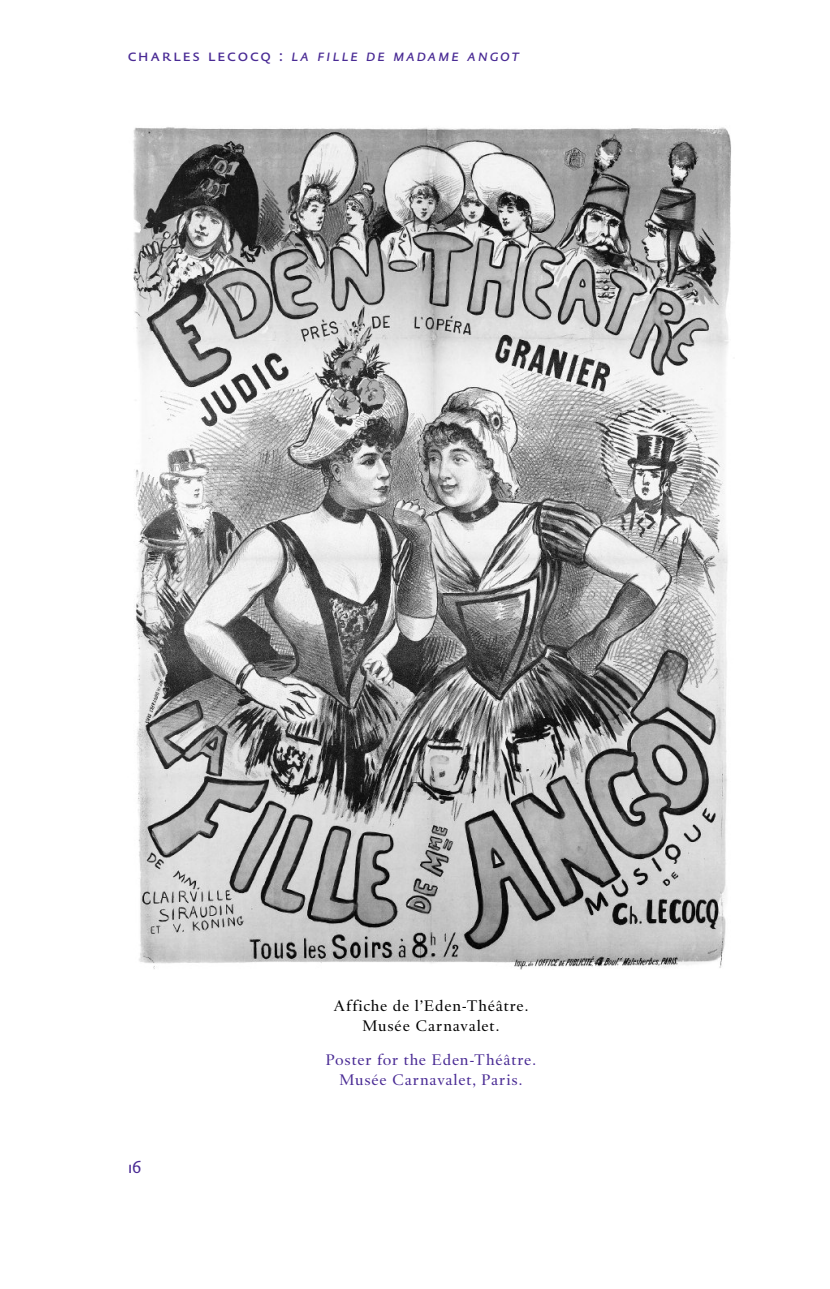
<style>
.page{position:relative;width:830px;height:1289px;background:#fff}
.page>*{position:absolute;margin:0;border:0;box-sizing:border-box;transform-origin:0 0}
.t1{font:italic 18px "DTL Haarlemmer D Sans Caps";letter-spacing:.095em;color:#492a94}
.t2{font:18px "DTL Haarlemmer D Sans Caps";color:#492a94}
.t3{font:15.75px/20.2px "DTL Haarlemmer SD";letter-spacing:.05em;color:#492a94;text-align:center}
.t4{font:15.75px/20.2px "DTL Haarlemmer SD";letter-spacing:.05em;color:#000;text-align:center}
.s1{font-style:normal}
</style>
<div class="page">
<img style="left:133px;top:127px;width:598px;height:842px">
<p class="t1" style="left:128px;top:44px;width:393px"><span class="s1">charles lecocq :</span> la fille de madame angot</p>
<p class="t2" style="left:128px;top:1156px;width:15px">16</p>
<p class="t4" style="left:333px;top:995px;width:196px">Affiche de l’Eden-Théâtre.<br>Musée Carnavalet.</p>
<p class="t3" style="left:326px;top:1049px;width:211px">Poster for the Eden-Théâtre.<br>Musée Carnavalet, Paris.</p>
</div>
